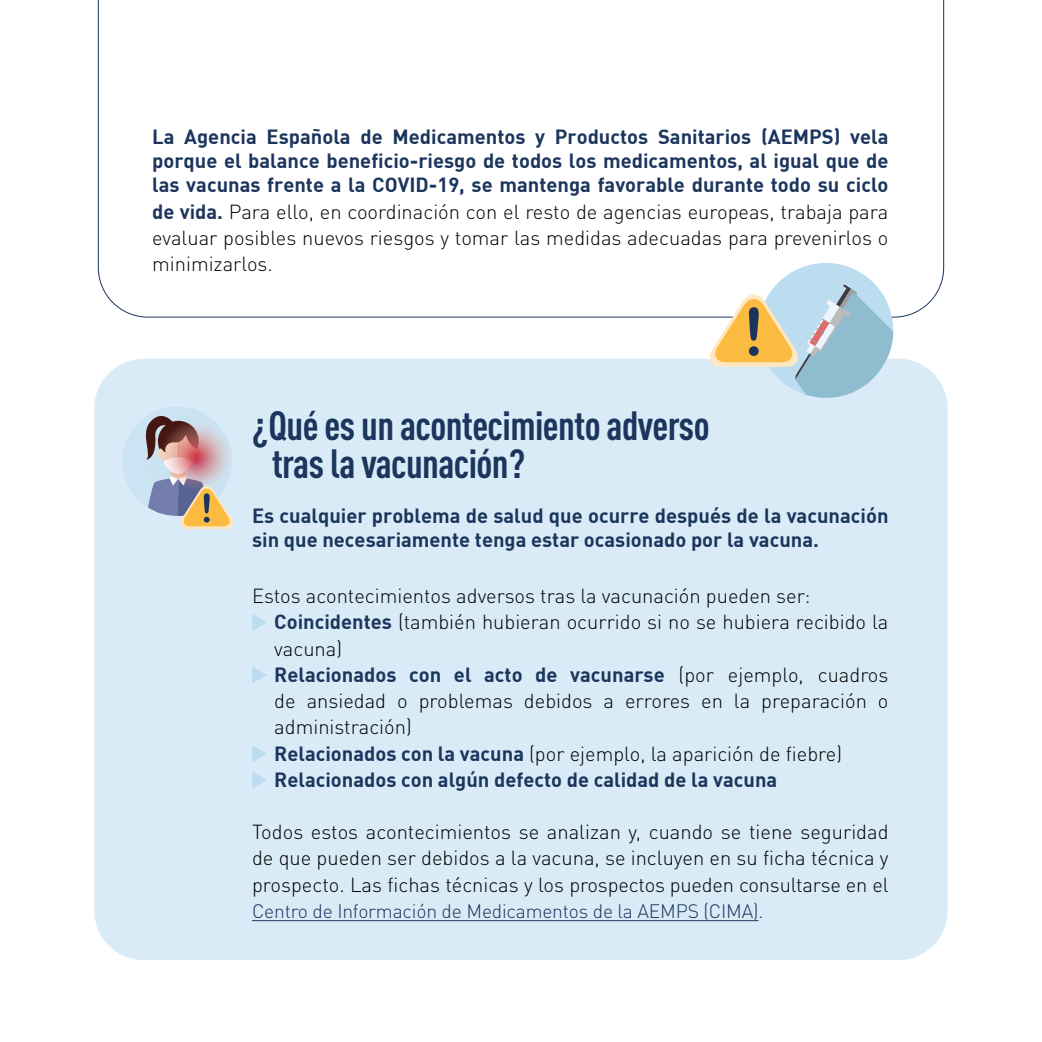
<style>
.page{position:relative;width:1042px;height:1042px;background:#fff}
.page>*{position:absolute;margin:0;border:0;box-sizing:border-box;transform-origin:0 0}
.t1{font:700 condensed 40.25px/38.5px "DIN Pro";letter-spacing:-.015em;color:#1b355d}
.t2{font:300 20.12px/26.2px "DIN Pro";color:#000}
.t3{font:700 20.12px/24.2px "DIN";color:#1b355d}
.t4{font:300 19.25px "DIN Pro";letter-spacing:-.01em;color:#1b355d}
.s1{font-family:"DIN";font-weight:700;color:#1b355d}
.s2{font-family:"DIN Pro";font-weight:300;color:#000}
</style>
<div class="page">
<div style="left:94px;top:359px;width:853px;height:601px;background:#d8ebf6;border-radius:50px"></div>
<svg style="left:252px;top:614px;width:15px;height:17px"></svg>
<svg style="left:252px;top:666px;width:15px;height:17px"></svg>
<svg style="left:252px;top:745px;width:15px;height:17px"></svg>
<svg style="left:252px;top:771px;width:14px;height:17px"></svg>
<svg style="left:98px;top:0;width:846px;height:317px"></svg>
<div style="left:758px;top:263px;width:135px;height:135px;background:#bcddef;border-radius:50%"></div>
<svg style="left:706px;top:284px;width:187px;height:114px"></svg>
<div style="left:123px;top:406px;width:109px;height:110px;background:#cae4f3;border-radius:50%"></div>
<svg style="left:145px;top:406px;width:88px;height:123px"></svg>
<hr style="left:252px;top:920px;width:506px;height:1px;background:#1b355d">
<p class="t3" style="left:152px;top:124px;width:738px;text-align:justify">La Agencia Española de Medicamentos y Productos Sanitarios (AEMPS) vela porque el balance beneficio-riesgo de todos los medicamentos, al igual que de las vacunas frente a la COVID-19, se mantenga favorable durante todo su ciclo</p>
<p class="t2" style="left:152px;top:197px;width:738px;text-align:justify"><span class="s1">de vida.</span> Para ello, en coordinación con el resto de agencias europeas, trabaja para evaluar posibles nuevos riesgos y tomar las medidas adecuadas para prevenirlos o minimizarlos.</p>
<h1 class="t1" style="left:272px;top:402px;width:439px;text-indent:-20px">¿Qué es un acontecimiento adverso tras la vacunación?</h1>
<p class="t3" style="left:252px;top:503px;width:638px">Es cualquier problema de salud que ocurre después de la vacunación sin que necesariamente tenga estar ocasionado por la vacuna.</p>
<p class="t2" style="left:274px;top:581px;width:616px;text-indent:-22px">Estos acontecimientos adversos tras la vacunación pueden ser:<br><span class="s1">Coincidentes</span> (también hubieran ocurrido si no se hubiera recibido la vacuna)</p>
<p class="t3" style="left:274px;top:662px;width:616px">Relacionados con el acto de vacunarse <span class="s2">(por ejemplo, cuadros</span></p>
<p class="t2" style="left:274px;top:686px;width:616px">de ansiedad o problemas debidos a errores en la preparación o administración)<br><span class="s1">Relacionados con la vacuna</span> (por ejemplo, la aparición de fiebre)</p>
<p class="t3" style="left:274px;top:767px;width:504px">Relacionados con algún defecto de calidad de la vacuna</p>
<p class="t2" style="left:252px;top:817px;width:638px;text-align:justify">Todos estos acontecimientos se analizan y, cuando se tiene seguridad de que pueden ser debidos a la vacuna, se incluyen en su ficha técnica y prospecto. Las fichas técnicas y los prospectos pueden consultarse en el</p>
<p class="t4" style="left:252px;top:896px;width:513px">Centro de Información de Medicamentos de la AEMPS (CIMA).</p>
</div>
